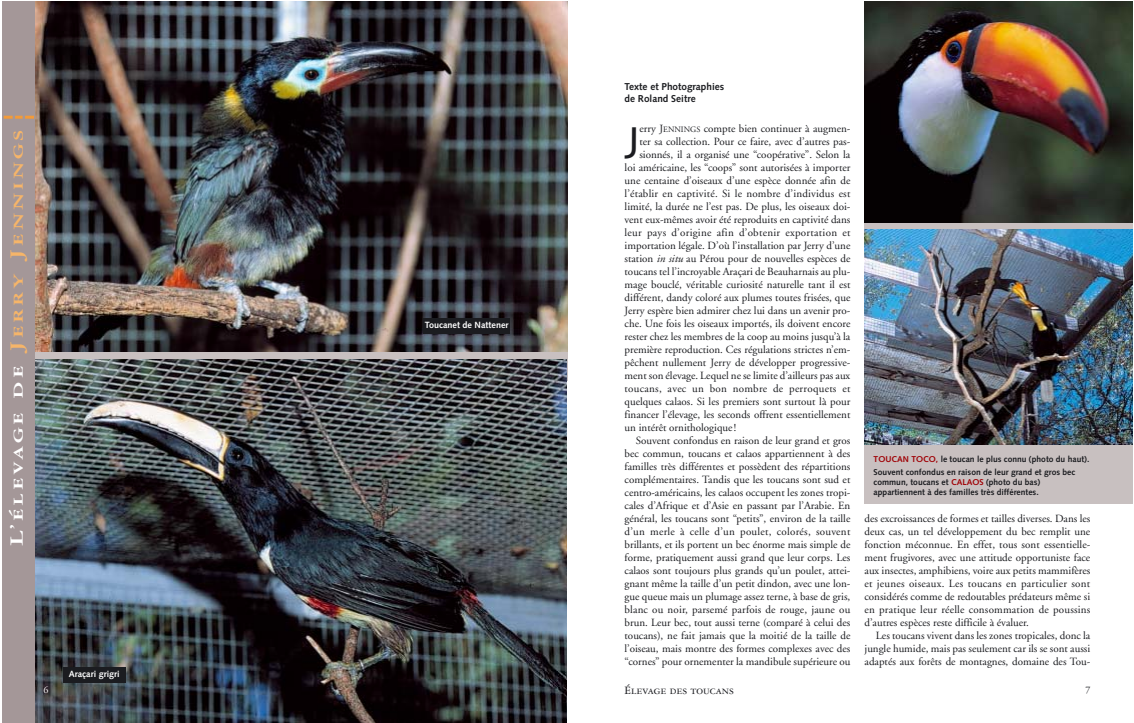
<style>
.page{position:relative;width:1134px;height:723px;background:#fff}
.page>*{position:absolute;margin:0;border:0;box-sizing:border-box;transform-origin:0 0}
.t1{font:44.4px "Syntax";color:#1b1c20}
.t2{font:20px "Garamond Three Bold SC";letter-spacing:.1em;color:#f6b569;scale:1.42 1}
.t3{font:12px "Garamond Three SC";color:#1b1c20}
.t4{font:11px/13px "Adobe Garamond";color:#1b1c20;text-align:justify}
.t5{font:11px "Adobe Garamond";letter-spacing:.025em;color:#1b1c20}
.t6{font:11px "Adobe Garamond";letter-spacing:.02em;color:#1b1c20}
.t7{font:700 10px/12px "Syntax";color:#1b1c20}
.t8{font:10px "Adobe Garamond";color:#fff}
.t9{font:10px "Adobe Garamond";color:#1b1c20}
.t10{font:700 9px "Syntax";color:#fff}
.t11{font:700 8.5px/13px "Syntax";color:#1b1c20}
.s1{color:#fff}
.s2{font-size:8.2px}
.s3{font-style:italic}
.s4{color:#9f0004}
</style>
<div class="page">
<svg style="left:34px;top:331px;width:534px;height:50px;background:#aaa4a4"></svg>
<img style="left:33px;top:1px;width:534px;height:350px">
<img style="left:34px;top:360px;width:533px;height:363px">
<div style="left:2px;top:2px;width:32px;height:721px;background:#a49798"></div>
<div style="left:865px;top:2px;width:268px;height:502px;background:#c8c0c0"></div>
<svg style="left:4px;top:116px;width:30px;height:3px"></svg>
<img style="left:865px;top:2px;width:268px;height:220px">
<img style="left:865px;top:229px;width:268px;height:216px">
<div style="left:423px;top:318px;width:87px;height:16px;background:#1b1c20"></div>
<div style="left:63px;top:667px;width:63px;height:16px;background:#1b1c20"></div>
<h2 class="t2" style="left:10px;top:546px;width:295px;rotate:-90deg"><span class="s1">L’élevage de</span> Jerry Jennings</h2>
<p class="t10" style="left:69px;top:670px;width:52px">Araçari grigri</p>
<p class="t10" style="left:425px;top:321px;width:85px">Toucanet de Nattener</p>
<p class="t7" style="left:625px;top:82px;width:101px">Texte et Photographies de Roland Seitre</p>
<h1 class="t1" style="left:625px;top:125px;width:16px">J</h1>
<p class="t4" style="left:639px;top:123px;width:213px">erry J<span class="s2">ENNINGS</span> compte bien continuer à augmen-</p>
<p class="t4" style="left:639px;top:136px;width:213px">ter sa collection. Pour ce faire, avec d’autres pas-</p>
<p class="t4" style="left:639px;top:149px;width:213px">sionnés, il a organisé une “coopérative”. Selon la</p>
<p class="t4" style="left:625px;top:162px;width:227px">loi américaine, les “coops” sont autorisées à importer</p>
<p class="t4" style="left:625px;top:175px;width:227px">une centaine d’oiseaux d’une espèce donnée afin de</p>
<p class="t6" style="left:625px;top:189px;width:227px">l’établir en captivité. Si le nombre d’individus est</p>
<p class="t4" style="left:625px;top:201px;width:227px">limité, la durée ne l’est pas. De plus, les oiseaux doi-</p>
<p class="t4" style="left:625px;top:214px;width:227px">vent eux-mêmes avoir été reproduits en captivité dans</p>
<p class="t5" style="left:625px;top:228px;width:227px">leur pays d’origine afin d’obtenir exportation et</p>
<p class="t4" style="left:625px;top:240px;width:227px">importation légale. D’où l’installation par Jerry d’une</p>
<p class="t4" style="left:625px;top:253px;width:227px">station <span class="s3">in situ</span> au Pérou pour de nouvelles espèces de</p>
<p class="t4" style="left:625px;top:266px;width:227px">toucans tel l’incroyable Araçari de Beauharnais au plu-</p>
<p class="t4" style="left:625px;top:279px;width:227px">mage bouclé, véritable curiosité naturelle tant il est</p>
<p class="t4" style="left:625px;top:292px;width:227px">différent, dandy coloré aux plumes toutes frisées, que</p>
<p class="t4" style="left:625px;top:305px;width:227px">Jerry espère bien admirer chez lui dans un avenir pro-</p>
<p class="t4" style="left:625px;top:318px;width:227px">che. Une fois les oiseaux importés, ils doivent encore</p>
<p class="t4" style="left:625px;top:331px;width:227px">rester chez les membres de la coop au moins jusqu’à la</p>
<p class="t4" style="left:625px;top:344px;width:227px">première reproduction. Ces régulations strictes n’em-</p>
<p class="t4" style="left:625px;top:357px;width:227px">pêchent nullement Jerry de développer progressive-</p>
<p class="t4" style="left:625px;top:370px;width:227px">ment son élevage. Lequel ne se limite d’ailleurs pas aux</p>
<p class="t5" style="left:625px;top:384px;width:227px">toucans, avec un bon nombre de perroquets et</p>
<p class="t4" style="left:625px;top:396px;width:227px">quelques calaos. Si les premiers sont surtout là pour</p>
<p class="t4" style="left:625px;top:409px;width:227px">financer l’élevage, les seconds offrent essentiellement</p>
<p class="t4" style="left:625px;top:422px;width:113px">un intérêt ornithologique !</p>
<p class="t4" style="left:636px;top:435px;width:216px">Souvent confondus en raison de leur grand et gros</p>
<p class="t4" style="left:625px;top:448px;width:227px">bec commun, toucans et calaos appartiennent à des</p>
<p class="t4" style="left:625px;top:461px;width:227px">familles très différentes et possèdent des répartitions</p>
<p class="t4" style="left:625px;top:474px;width:227px">complémentaires. Tandis que les toucans sont sud et</p>
<p class="t4" style="left:625px;top:487px;width:227px">centro-américains, les calaos occupent les zones tropi-</p>
<p class="t4" style="left:625px;top:500px;width:227px">cales d’Afrique et d’Asie en passant par l’Arabie. En</p>
<p class="t4" style="left:625px;top:513px;width:227px">général, les toucans sont “petits”, environ de la taille</p>
<p class="t5" style="left:625px;top:527px;width:227px">d’un merle à celle d’un poulet, colorés, souvent</p>
<p class="t4" style="left:625px;top:539px;width:227px">brillants, et ils portent un bec énorme mais simple de</p>
<p class="t4" style="left:625px;top:552px;width:227px">forme, pratiquement aussi grand que leur corps. Les</p>
<p class="t4" style="left:625px;top:565px;width:227px">calaos sont toujours plus grands qu’un poulet, attei-</p>
<p class="t4" style="left:625px;top:578px;width:227px">gnant même la taille d’un petit dindon, avec une lon-</p>
<p class="t4" style="left:625px;top:591px;width:227px">gue queue mais un plumage assez terne, à base de gris,</p>
<p class="t4" style="left:625px;top:604px;width:227px">blanc ou noir, parsemé parfois de rouge, jaune ou</p>
<p class="t4" style="left:625px;top:617px;width:227px">brun. Leur bec, tout aussi terne (comparé à celui des</p>
<p class="t4" style="left:625px;top:630px;width:227px">toucans), ne fait jamais que la moitié de la taille de</p>
<p class="t4" style="left:625px;top:643px;width:227px">l’oiseau, mais montre des formes complexes avec des</p>
<p class="t4" style="left:625px;top:656px;width:227px">“cornes” pour ornementer la mandibule supérieure ou</p>
<p class="t11" style="left:874px;top:453px;width:217px"><span class="s4">TOUCAN TOCO,</span> le toucan le plus connu (photo du haut).<br>Souvent confondus en raison de leur grand et gros bec</p>
<p class="t11" style="left:874px;top:478px;width:168px;line-height:10.2px">commun, toucans et <span class="s4">CALAOS</span> (photo du bas) appartiennent à des familles très différentes.</p>
<p class="t4" style="left:865px;top:513px;width:227px">des excroissances de formes et tailles diverses. Dans les deux cas, un tel développement du bec remplit une fonction méconnue. En effet, tous sont essentielle&shy;ment frugivores, avec une attitude opportuniste face aux insectes, amphibiens, voire aux petits mammifères et jeunes oiseaux. Les toucans en particulier sont considérés comme de redoutables prédateurs même si en pratique leur réelle consommation de poussins d’autres espèces reste difficile à évaluer.</p>
<p class="t4" style="left:865px;top:630px;width:227px;text-indent:11px">Les toucans vivent dans les zones tropicales, donc la jungle humide, mais pas seulement car ils se sont aussi adaptés aux forêts de montagnes, domaine des Tou-</p>
<p class="t8" style="left:44px;top:686px;width:6px">6</p>
<p class="t3" style="left:625px;top:686px;width:111px">Élevage des toucans</p>
<p class="t9" style="left:1085px;top:686px;width:6px">7</p>
</div>
